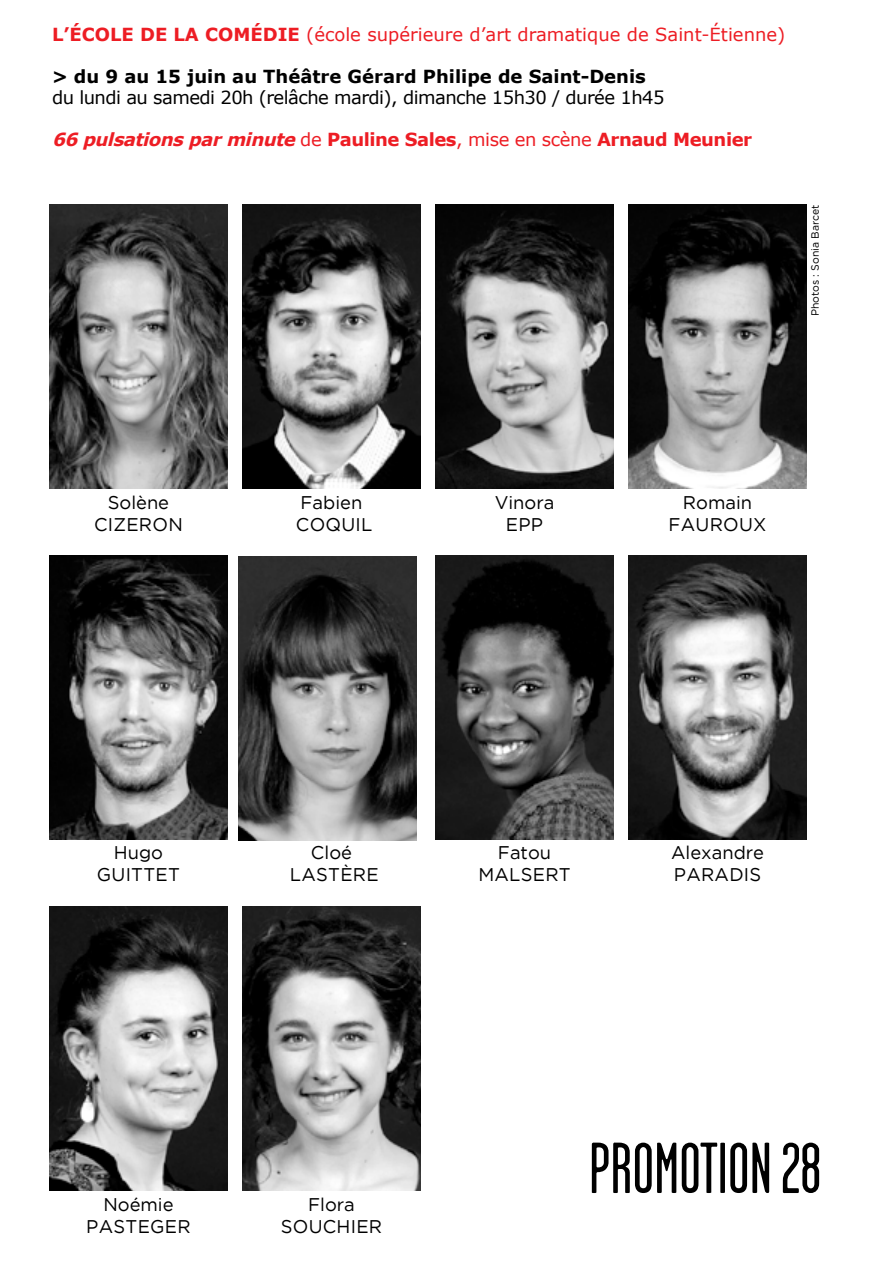
<style>
.page{position:relative;width:893px;height:1263px;background:#fff}
.page>*{position:absolute;margin:0;border:0;box-sizing:border-box;transform-origin:0 0}
.t1{font:72px "Garage Gothic";color:#000}
.t2{font:700 41.85px "Bodoni";color:#000}
.t3{font:18.3px/22px "Gotham";letter-spacing:.015em;color:#000;text-align:center}
.t4{font:18px "Verdana";color:#ed1d24}
.t5{font:700 18px "Verdana";letter-spacing:-.025em;color:#ed1d24}
.t6{font:18px "Verdana";letter-spacing:-.03em;color:#000}
.t7{font:700 18px "Verdana";color:#000}
.t8{font:10.5px "Gotham";color:#000}
.s1{font-weight:700}
.s2{font-style:italic}
.s3{font-weight:400}
</style>
<div class="page">
<img style="left:49px;top:205px;width:179px;height:284px">
<img style="left:242px;top:205px;width:179px;height:284px">
<img style="left:435px;top:205px;width:179px;height:284px">
<img style="left:628px;top:205px;width:179px;height:284px">
<img style="left:49px;top:556px;width:179px;height:284px">
<img style="left:242px;top:906px;width:179px;height:284px">
<img style="left:435px;top:556px;width:179px;height:284px">
<img style="left:628px;top:556px;width:179px;height:284px">
<img style="left:49px;top:906px;width:179px;height:284px">
<img style="left:239px;top:557px;width:178px;height:284px">
<p class="t4" style="left:52px;top:22px;width:735px"><span class="s1">L’ÉCOLE DE LA COMÉDIE</span> (école supérieure d’art dramatique de Saint-Étienne)</p>
<p class="t7" style="left:52px;top:64px;width:595px">&gt; du 9 au 15 juin au Théâtre Gérard Philipe de Saint-Denis</p>
<p class="t6" style="left:52px;top:85px;width:614px">du lundi au samedi 20h (relâche mardi), dimanche 15h30 / durée 1h45</p>
<p class="t5" style="left:52px;top:127px;width:702px"><span class="s2">66 pulsationsparminute</span><span class="s3">de</span> Pauline Sales<span class="s3">, mise en scène</span> Arnaud Meunier</p>
<h2 class="t2" style="left:305px;top:67px;width:237px">Promotion 28</h2>
<p class="t8" style="left:809px;top:316px;width:113px;rotate:-90deg">Photos : Sonia Barcet</p>
<p class="t3" style="left:94px;top:491px;width:90px">Solène<br>CIZERON</p>
<p class="t3" style="left:296px;top:491px;width:78px;text-align:left">Fabien<br>COQUIL</p>
<p class="t3" style="left:495px;top:491px;width:61px">Vinora<br>EPP</p>
<p class="t3" style="left:669px;top:491px;width:100px">Romain<br>FAUROUX</p>
<p class="t3" style="left:97px;top:841px;width:85px">Hugo<br>GUITTET</p>
<p class="t3" style="left:290px;top:841px;width:90px">Cloé<br>LASTÈRE</p>
<p class="t3" style="left:478px;top:841px;width:94px">Fatou<br>MALSERT</p>
<p class="t3" style="left:671px;top:841px;width:95px;text-align:left">Alexandre<br>PARADIS</p>
<p class="t3" style="left:86px;top:1193px;width:106px">Noémie<br>PASTEGER</p>
<p class="t3" style="left:281px;top:1193px;width:103px">Flora<br>SOUCHIER</p>
<h1 class="t1" style="left:589px;top:1131px;width:234px">PROMOTION 28</h1>
</div>
